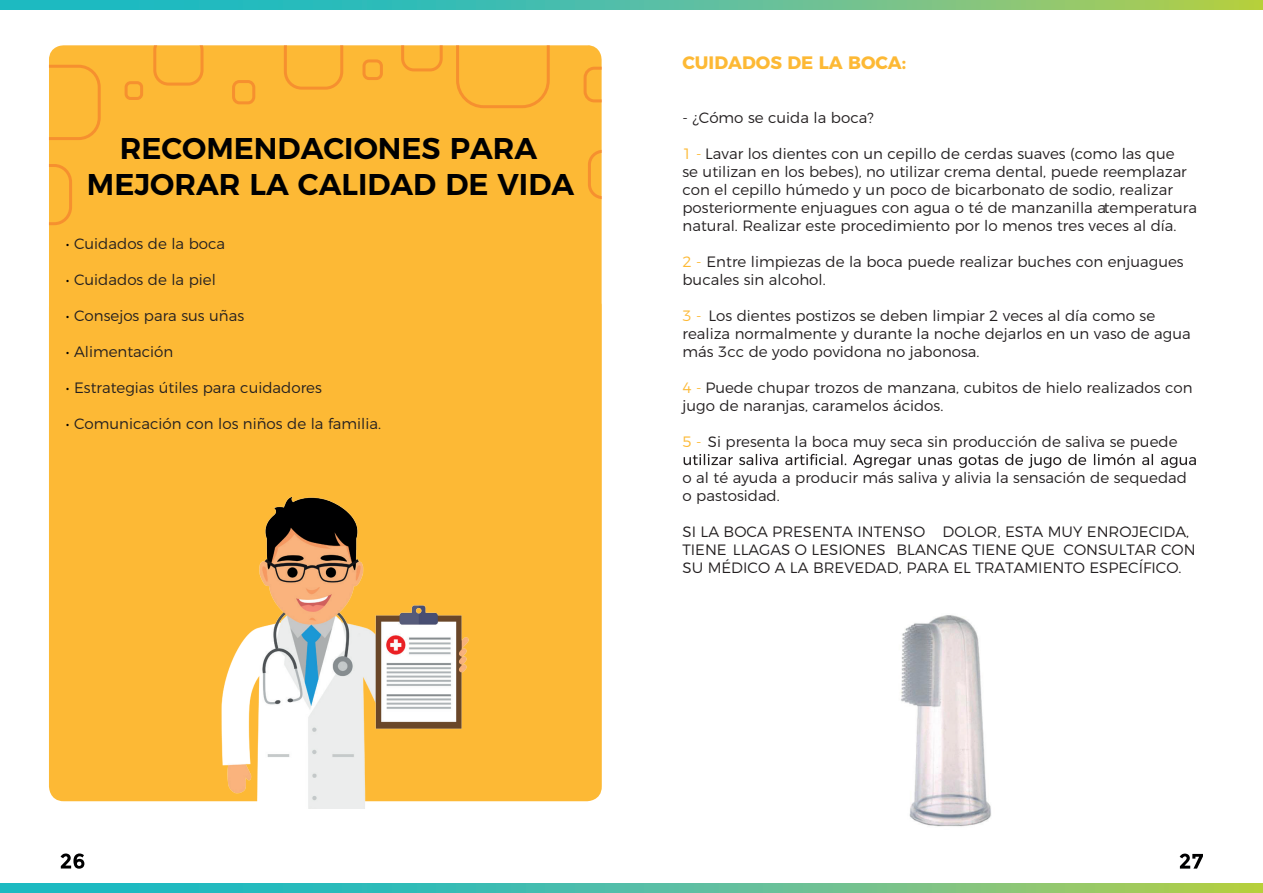
<style>
.page{position:relative;width:1263px;height:893px;background:#fff}
.page>*{position:absolute;margin:0;border:0;box-sizing:border-box;transform-origin:0 0}
.t1{font:600 30px/36px "Montserrat";color:#000001;text-align:center}
.t2{font:700 18px "Montserrat";color:#fdb935}
.t3{font:300 15px/18px "Montserrat";color:#231f20}
.s1{color:#000001}
.s2{color:#fdb935}
</style>
<div class="page">
<svg style="left:61px;top:853px;width:23px;height:16px"></svg>
<svg style="left:1180px;top:854px;width:23px;height:15px"></svg>
<svg style="left:684px;top:454px;width:512px;height:14px"></svg>
<div style="left:49px;top:45px;width:553px;height:756px;background:#fdb935;border-radius:15px"></div>
<div style="left:153px;top:35px;width:50px;height:51px;border:3px solid #f6902f;border-radius:14px"></div>
<div style="left:401px;top:29px;width:42px;height:42px;border:3px solid #f6902f;border-radius:11px"></div>
<div style="left:125px;top:81px;width:18px;height:19px;border:3px solid #f6902f;border-radius:5px"></div>
<div style="left:362px;top:59px;width:21px;height:21px;border:3px solid #f6902f;border-radius:5px"></div>
<div style="left:27px;top:65px;width:74px;height:75px;border:3px solid #f6902f;border-radius:21px"></div>
<div style="left:13px;top:164px;width:59px;height:61px;border:3px solid #f6902f;border-radius:17px"></div>
<div style="left:588px;top:150px;width:50px;height:49px;border:3px solid #f6902f;border-radius:14px"></div>
<div style="left:284px;top:29px;width:59px;height:61px;border:3px solid #f6902f;border-radius:16px"></div>
<div style="left:456px;top:14px;width:94px;height:94px;border:3px solid #f6902f;border-radius:26px"></div>
<div style="left:584px;top:67px;width:34px;height:35px;border:3px solid #f6902f;border-radius:9px"></div>
<div style="left:232px;top:80px;width:23px;height:24px;border:3px solid #f6902f;border-radius:6px"></div>
<img style="left:153px;top:497px;width:327px;height:311px">
<div style="left:5px;top:0;width:597px;height:45px;background:#fff;border-radius:15px"></div>
<div style="left:4px;top:26px;width:45px;height:292px;background:#fff;border-radius:15px"></div>
<div style="left:602px;top:26px;width:45px;height:292px;background:#fff;border-radius:15px"></div>
<img style="left:901px;top:615px;width:90px;height:212px">
<svg style="left:0;top:884px;width:1263px;height:9px;background:#58c09a"></svg>
<svg style="left:0;top:0;width:1263px;height:9px;background:#58c09a"></svg>
<h1 class="t1" style="left:87px;top:128px;width:489px">RECOMENDACIONES PARA<br>MEJORAR LA CALIDAD DE VIDA</h1>
<p class="t3" style="left:66px;top:233px;width:161px"><span class="s1">•</span> Cuidados de la boca</p>
<p class="t3" style="left:66px;top:269px;width:151px"><span class="s1">•</span> Cuidados de la piel</p>
<p class="t3" style="left:66px;top:305px;width:180px"><span class="s1">•</span> Consejos para sus uñas</p>
<p class="t3" style="left:66px;top:341px;width:109px"><span class="s1">•</span> Alimentación</p>
<p class="t3" style="left:66px;top:377px;width:257px"><span class="s1">•</span> Estrategias útiles para cuidadores</p>
<p class="t3" style="left:66px;top:413px;width:317px"><span class="s1">•</span> Comunicación con los niños de la familia.</p>
<p class="t2" style="left:682px;top:48px;width:225px">CUIDADOS DE LA BOCA:</p>
<p class="t3" style="left:682px;top:107px;width:193px">- ¿Cómo se cuida la boca?</p>
<p class="t3" style="left:682px;top:143px;width:516px"><span class="s2">1 -</span> Lavar los dientes con un cepillo de cerdas suaves (como las que<br>se utilizan en los bebes), no utilizar crema dental, puede reemplazar con el cepillo húmedo y un poco de bicarbonato de sodio, realizar posteriormente enjuagues con agua o té de manzanilla a temperatura natural. Realizar este procedimiento por lo menos tres veces al día.</p>
<p class="t3" style="left:682px;top:251px;width:503px"><span class="s2">2 -</span> Entre limpiezas de la boca puede realizar buches con enjuagues bucales sin alcohol.</p>
<p class="t3" style="left:682px;top:305px;width:510px"><span class="s2">3 -</span> Los dientes postizos se deben limpiar 2 veces al día como se realiza normalmente y durante la noche dejarlos en un vaso de agua más 3cc de yodo povidona no jabonosa.</p>
<p class="t3" style="left:682px;top:377px;width:512px"><span class="s2">4 -</span> Puede chupar trozos de manzana, cubitos de hielo realizados con jugo de naranjas, caramelos ácidos.</p>
<p class="t3" style="left:682px;top:431px;width:496px"><span class="s2">5 -</span> Si presenta la boca muy seca sin producción de saliva se puede</p>
<p class="t3" style="left:682px;top:467px;width:506px">o al té ayuda a producir más saliva y alivia la sensación de sequedad o pastosidad.</p>
<p class="t3" style="left:682px;top:521px;width:515px">SI LA BOCA PRESENTA INTENSO DOLOR, ESTA MUY ENROJECIDA,<br>TIENE LLAGAS O LESIONES BLANCAS TIENE QUE CONSULTAR CON<br>SU MÉDICO A LA BREVEDAD, PARA EL TRATAMIENTO ESPECÍFICO.</p>
</div>
